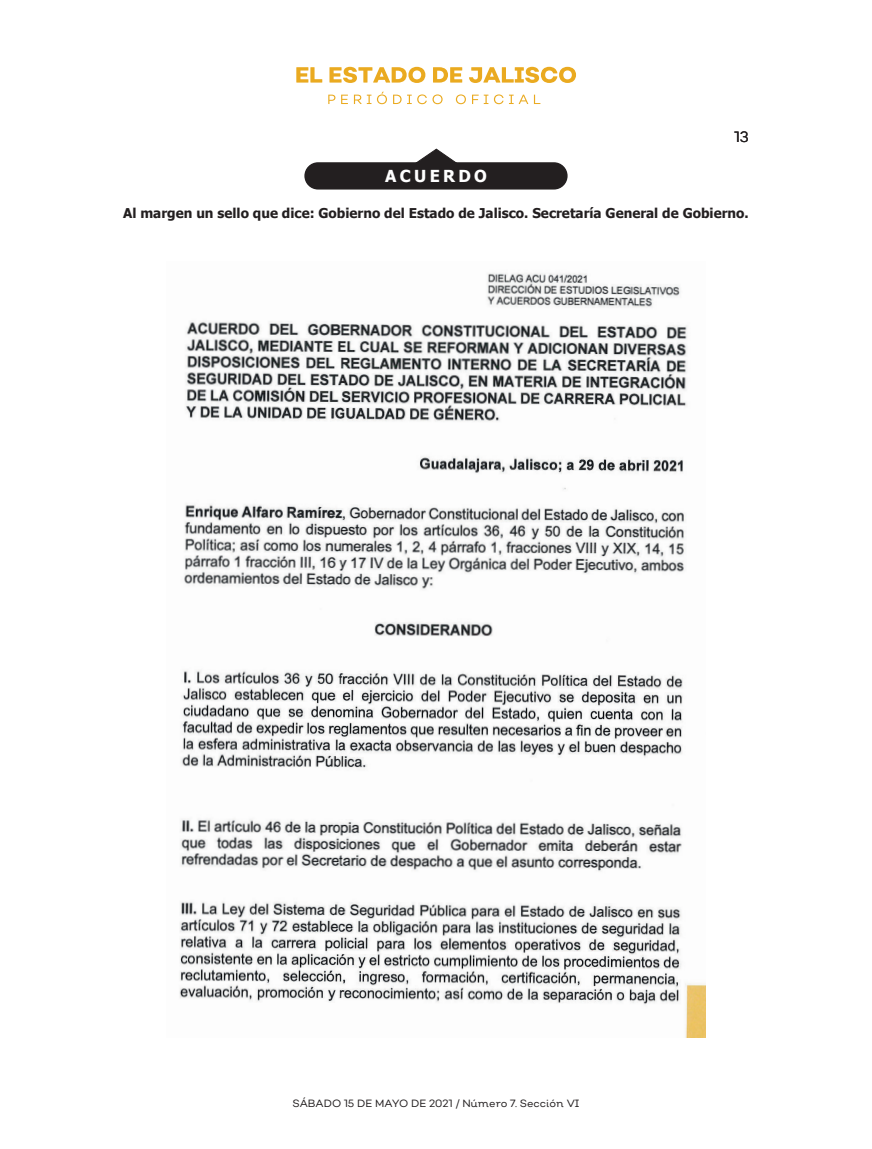
<style>
.page{position:relative;width:872px;height:1149px;background:#fff}
.page>*{position:absolute;margin:0;border:0;box-sizing:border-box;transform-origin:0 0}
.t1{font:700 16.5px "Tahoma";letter-spacing:.2em;color:#fff}
.t2{font:15px "Nutmeg";color:#231f20}
.t3{font:700 13.5px "Tahoma";color:#231f20}
.t4{font:10.5px "Nutmeg Headline";color:#231f20}
</style>
<div class="page">
<div style="left:305px;top:163px;width:262px;height:26px;background:#231f20;border-radius:13px"></div>
<div style="left:304px;top:162px;width:263px;height:27px;border:2px solid #231f20;border-radius:13px"></div>
<svg style="left:415px;top:149px;width:43px;height:15px"></svg>
<img style="left:179px;top:273px;width:526px;height:763px">
<svg style="left:296px;top:67px;width:26px;height:16px"></svg>
<svg style="left:329px;top:67px;width:96px;height:16px"></svg>
<svg style="left:433px;top:67px;width:29px;height:16px"></svg>
<svg style="left:469px;top:67px;width:107px;height:16px"></svg>
<svg style="left:328px;top:95px;width:7px;height:9px"></svg>
<svg style="left:341px;top:95px;width:7px;height:9px"></svg>
<svg style="left:354px;top:95px;width:17px;height:9px"></svg>
<svg style="left:377px;top:92px;width:10px;height:12px"></svg>
<svg style="left:393px;top:95px;width:8px;height:9px"></svg>
<svg style="left:407px;top:94px;width:35px;height:10px"></svg>
<svg style="left:456px;top:94px;width:10px;height:10px"></svg>
<svg style="left:472px;top:95px;width:6px;height:9px"></svg>
<svg style="left:484px;top:95px;width:4px;height:9px"></svg>
<svg style="left:494px;top:94px;width:9px;height:10px"></svg>
<svg style="left:509px;top:95px;width:19px;height:9px"></svg>
<svg style="left:534px;top:95px;width:6px;height:9px"></svg>
<p class="t2" style="left:734px;top:127px;width:16px">13</p>
<p class="t1" style="left:385px;top:164px;width:103px">ACUERDO</p>
<p class="t3" style="left:123px;top:204px;width:627px">Al margen un sello que dice: Gobierno del Estado de Jalisco. Secretaría General de Gobierno.</p>
<p class="t4" style="left:292px;top:1096px;width:288px">SÁBADO 15 DE MAYO DE 2021 / Número 7. Sección VI</p>
</div>
